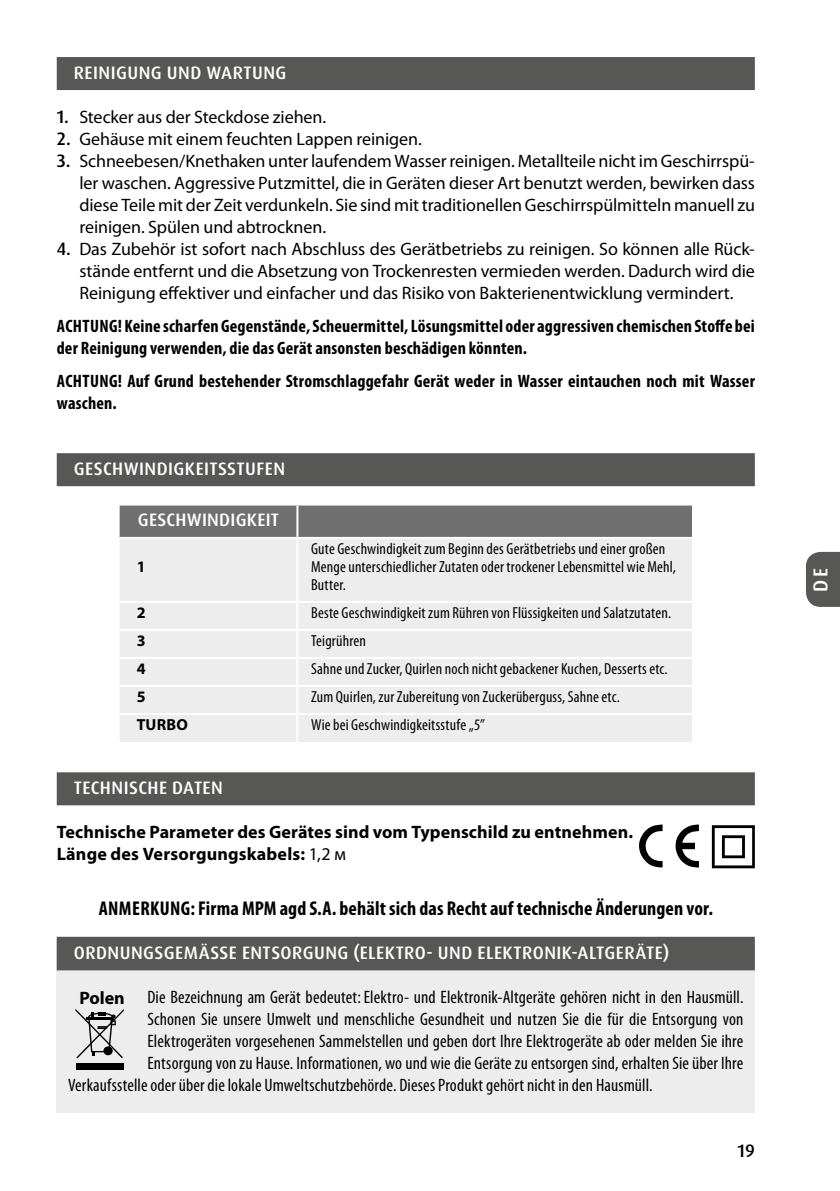
<style>
.page{position:relative;width:840px;height:1191px;background:#fff}
.page>*{position:absolute;margin:0;border:0;box-sizing:border-box;transform-origin:0 0}
.t1{font:700 condensed 20px "Myriad Pro";letter-spacing:.005em;color:#000}
.t2{font:500 20px "Dax Pro";color:#fff}
.t3{font:18px/22px "Myriad Pro";letter-spacing:-.005em;color:#000;text-align:justify}
.t4{font:condensed 18px "Myriad Pro";letter-spacing:.005em;color:#000}
.t5{font:700 condensed 18px/22px "Myriad Pro";letter-spacing:.01em;color:#000}
.t6{font:500 18px "Dax Pro";letter-spacing:.02em;color:#fff}
.t7{font:700 18px/22px "Myriad Pro";letter-spacing:.005em;color:#000}
.t8{font:500 18px "Dax Pro";color:#000}
.t9{font:condensed 16px/18px "Myriad Pro";letter-spacing:.01em;color:#000}
.t10{font:700 16px "Myriad Pro";letter-spacing:.015em;color:#000}
.s1{font-family:"Dax Pro";font-weight:500}
.s2{font-weight:400}
</style>
<div class="page">
<div style="left:806px;top:552px;width:33px;height:55px;background:#575756"></div>
<div style="left:57px;top:57px;width:697px;height:33px;background:#575756"></div>
<div style="left:57px;top:453px;width:697px;height:33px;background:#575756"></div>
<div style="left:57px;top:772px;width:697px;height:33px;background:#575756"></div>
<div style="left:120px;top:505px;width:571px;height:32px;background:#706f6f"></div>
<div style="left:120px;top:539px;width:571px;height:203px;background:#ededed"></div>
<hr style="left:296px;top:505px;width:2px;height:32px;background:#fff">
<hr style="left:296px;top:539px;width:2px;height:62px;background:#fff">
<hr style="left:120px;top:601px;width:177px;height:2px;background:#fff">
<hr style="left:297px;top:601px;width:394px;height:2px;background:#fff">
<hr style="left:296px;top:603px;width:2px;height:26px;background:#fff">
<hr style="left:120px;top:629px;width:177px;height:2px;background:#fff">
<hr style="left:297px;top:629px;width:394px;height:2px;background:#fff">
<hr style="left:296px;top:631px;width:2px;height:26px;background:#fff">
<hr style="left:120px;top:657px;width:177px;height:2px;background:#fff">
<hr style="left:297px;top:657px;width:394px;height:2px;background:#fff">
<hr style="left:296px;top:659px;width:2px;height:26px;background:#fff">
<hr style="left:120px;top:685px;width:177px;height:2px;background:#fff">
<hr style="left:297px;top:685px;width:394px;height:2px;background:#fff">
<hr style="left:296px;top:687px;width:2px;height:26px;background:#fff">
<hr style="left:120px;top:713px;width:177px;height:2px;background:#fff">
<hr style="left:297px;top:713px;width:394px;height:2px;background:#fff">
<hr style="left:296px;top:715px;width:2px;height:27px;background:#fff">
<svg style="left:639px;top:824px;width:23px;height:43px"></svg>
<svg style="left:675px;top:824px;width:23px;height:44px"></svg>
<svg style="left:711px;top:825px;width:43px;height:43px"></svg>
<div style="left:57px;top:939px;width:697px;height:174px;background:#ededed"></div>
<div style="left:57px;top:936px;width:697px;height:34px;background:#575756"></div>
<svg style="left:75px;top:1008px;width:49px;height:50px"></svg>
<div style="left:76px;top:1062px;width:47px;height:7px;background:#000"></div>
<p class="t6" style="left:74px;top:61px;width:214px">REINIGUNG UND WARTUNG</p>
<p class="t3" style="left:57px;top:106px;width:271px"><span class="s1">1.</span> Stecker aus der Steckdose ziehen.</p>
<p class="t3" style="left:57px;top:128px;width:366px"><span class="s1">2.</span> Gehäuse mit einem feuchten Lappen reinigen.</p>
<p class="t3" style="left:79px;top:150px;width:676px;text-indent:-23px"><span class="s1">3.</span> Schneebesen/Knethaken unter laufendem Wasser reinigen. Metallteile nicht im Geschirrspü&shy;ler waschen. Aggressive Putzmittel, die in Geräten dieser Art benutzt werden, bewirken dass diese Teile mit der Zeit verdunkeln. Sie sind mit traditionellen Geschirrspülmitteln manuell zu reinigen. Spülen und abtrocknen.</p>
<p class="t3" style="left:79px;top:238px;width:676px;text-indent:-23px"><span class="s1">4.</span> Das Zubehör ist sofort nach Abschluss des Gerätbetriebs zu reinigen. So können alle Rück&shy;stände entfernt und die Absetzung von Trockenresten vermieden werden. Dadurch wird die Reinigung effektiver und einfacher und das Risiko von Bakterienentwicklung vermindert.</p>
<p class="t5" style="left:57px;top:315px;width:699px">ACHTUNG! Keine scharfen Gegenstände, Scheuermittel, Lösungsmittel oder aggressiven chemischen Stoffe bei der Reinigung verwenden, die das Gerät ansonsten beschädigen könnten.</p>
<p class="t5" style="left:57px;top:370px;width:699px">ACHTUNG! Auf Grund bestehender Stromschlaggefahr Gerät weder in Wasser eintauchen noch mit Wasser waschen.</p>
<p class="t6" style="left:74px;top:457px;width:212px">GESCHWINDIGKEITSSTUFEN</p>
<p class="t6" style="left:138px;top:508px;width:143px">GESCHWINDIGKEIT</p>
<p class="t10" style="left:137px;top:557px;width:10px">1</p>
<p class="t9" style="left:311px;top:540px;width:366px">Gute Geschwindigkeit zum Beginn des Gerätbetriebs und einer großen<br>Menge unterschiedlicher Zutaten oder trockener Lebensmittel wie Mehl,<br>Butter.</p>
<p class="t10" style="left:137px;top:603px;width:10px">2</p>
<p class="t9" style="left:311px;top:604px;width:361px">Beste Geschwindigkeit zum Rühren von Flüssigkeiten und Salatzutaten.</p>
<p class="t10" style="left:137px;top:631px;width:10px">3</p>
<p class="t9" style="left:311px;top:632px;width:56px">Teigrühren</p>
<p class="t10" style="left:137px;top:659px;width:10px">4</p>
<p class="t9" style="left:311px;top:660px;width:358px">Sahne und Zucker, Quirlen noch nicht gebackener Kuchen, Desserts etc.</p>
<p class="t10" style="left:137px;top:687px;width:10px">5</p>
<p class="t9" style="left:311px;top:688px;width:310px">Zum Quirlen, zur Zubereitung von Zuckerüberguss, Sahne etc.</p>
<p class="t10" style="left:137px;top:716px;width:53px">TURBO</p>
<p class="t9" style="left:311px;top:716px;width:175px">Wie bei Geschwindigkeitsstufe „5”</p>
<p class="t6" style="left:74px;top:776px;width:150px">TECHNISCHE DATEN</p>
<p class="t7" style="left:57px;top:821px;width:577px">Technische Parameter des Gerätes sind vom Typenschild zu entnehmen.<br>Länge des Versorgungskabels: <span class="s2">1,2 м</span></p>
<p class="t1" style="left:99px;top:897px;width:615px">ANMERKUNG: Firma MPM agd S.A. behält sich das Recht auf technische Änderungen vor.</p>
<p class="t6" style="left:74px;top:941px;width:596px">ORDNUNGSGEMÄSSE ENTSORGUNG (ELEKTRO- UND ELEKTRONIK-ALTGERÄTE)</p>
<p class="t7" style="left:79px;top:986px;width:47px">Polen</p>
<p class="t4" style="left:147px;top:987px;width:597px">Die Bezeichnung am Gerät bedeutet:Elektro- und Elektronik-Altgeräte gehören nicht in den Hausmüll.</p>
<p class="t4" style="left:147px;top:1009px;width:597px">Schonen Sie unsere Umwelt und menschliche Gesundheit und nutzen Sie die für die Entsorgung von</p>
<p class="t4" style="left:147px;top:1031px;width:597px">Elektrogeräten vorgesehenen Sammelstellen und geben dort Ihre Elektrogeräte ab oder melden Sie ihre</p>
<p class="t4" style="left:147px;top:1053px;width:597px">Entsorgung von zu Hause. Informationen, wo und wie die Geräte zu entsorgen sind, erhalten Sie über Ihre</p>
<p class="t4" style="left:68px;top:1075px;width:585px">Verkaufsstelle oder über die lokale Umweltschutzbehörde. Dieses Produkt gehört nicht in den Hausmüll.</p>
<p class="t8" style="left:737px;top:1139px;width:19px">19</p>
<p class="t2" style="left:807px;top:592px;width:25px;rotate:-90deg">DE</p>
</div>
